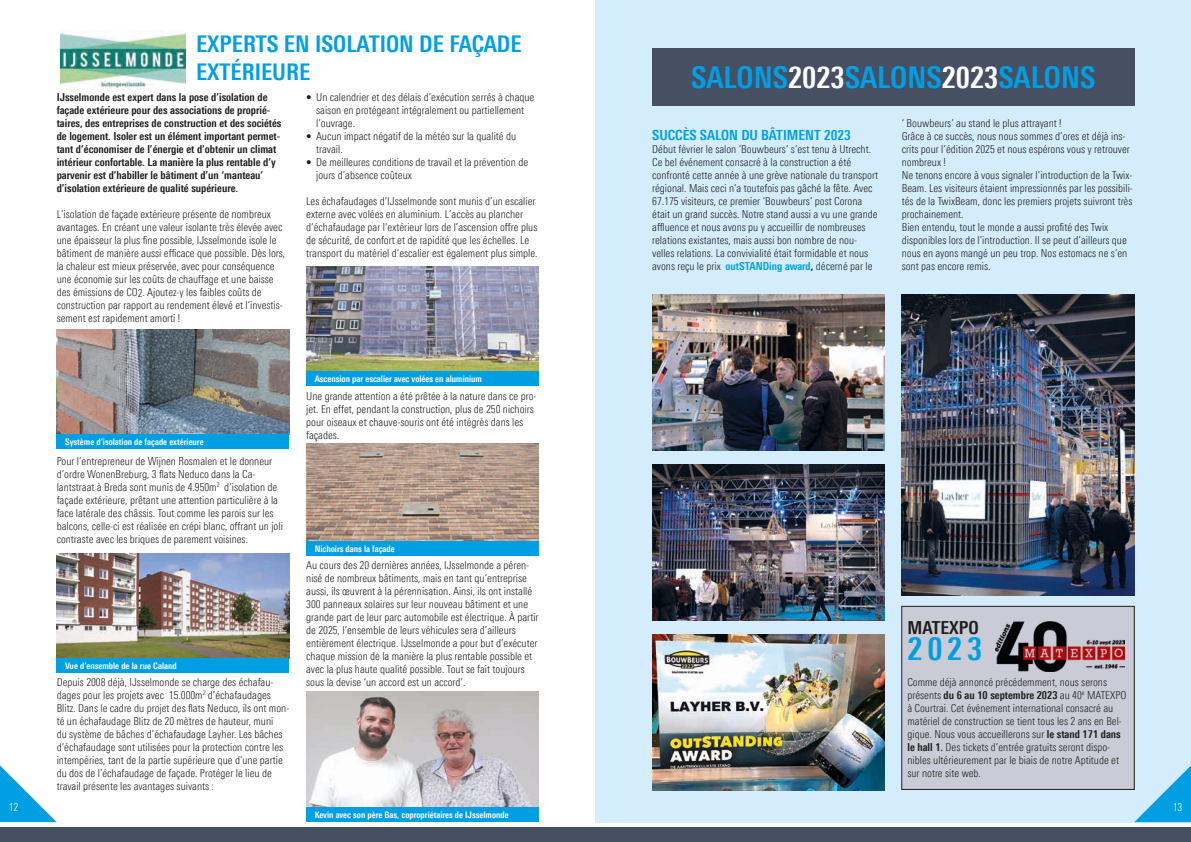
<style>
.page{position:relative;width:1191px;height:842px;background:#fff}
.page>*{position:absolute;margin:0;border:0;box-sizing:border-box;transform-origin:0 0}
.t1{font:700 32px "Linotype Univers 620 Cn";color:#009fe3}
.t2{font:700 30px "Linotype Univers 620 Cn";color:#009fe3}
.t3{font:700 23px/28px "Linotype Univers 620 Cn";color:#009fe3}
.t4{font:700 18px "Linotype Univers 620 Cn";color:#1d1d1b}
.t5{font:700 14px "Linotype Univers 620 Cn";color:#009fe3}
.t6{font:300 11px/13px "Linotype Univers 320 Cn";color:#1d1d1b}
.t7{font:700 11px/13px "Linotype Univers 620 Cn";color:#1d1d1b}
.t8{font:300 11px "Linotype Univers 320 Cn";color:#fff}
.t9{font:700 9px "Linotype Univers 620 Cn";color:#fff}
.s1{color:#fff}
.s2{font-family:"Linotype Univers 620 Cn";font-weight:700;color:#009fe3}
.s3{font-family:"Linotype Univers 620 Cn";font-weight:700}
.s4{font-family:"Linotype Univers 320 Cn";font-weight:300}
</style>
<div class="page">
<div style="left:595px;top:0;width:596px;height:822px;background:#d4edfc"></div>
<div style="left:652px;top:48px;width:482px;height:57px;background:#474f63"></div>
<img style="left:652px;top:294px;width:232px;height:156px">
<img style="left:652px;top:464px;width:232px;height:156px">
<img style="left:652px;top:634px;width:232px;height:156px">
<img style="left:901px;top:294px;width:233px;height:301px">
<div style="left:901px;top:606px;width:233px;height:183px;background:#cacbd6"></div>
<div style="left:901px;top:606px;width:233px;height:183px;border:1px solid #1d1d1b"></div>
<img style="left:995px;top:621px;width:129px;height:50px">
<div style="left:0;top:828px;width:1191px;height:14px;background:#474f63"></div>
<svg style="left:1134px;top:765px;width:57px;height:57px"></svg>
<svg style="left:0;top:765px;width:57px;height:57px"></svg>
<img style="left:57px;top:330px;width:232px;height:104px">
<img style="left:306px;top:266px;width:233px;height:105px">
<img style="left:306px;top:444px;width:233px;height:97px">
<img style="left:57px;top:553px;width:232px;height:105px">
<img style="left:306px;top:692px;width:233px;height:115px">
<img style="left:60px;top:33px;width:125px;height:56px">
<div style="left:57px;top:434px;width:232px;height:15px;background:#009fe3"></div>
<div style="left:306px;top:371px;width:233px;height:15px;background:#009fe3"></div>
<div style="left:306px;top:541px;width:233px;height:15px;background:#009fe3"></div>
<div style="left:306px;top:807px;width:233px;height:14px;background:#009fe3"></div>
<div style="left:57px;top:658px;width:232px;height:15px;background:#009fe3"></div>
<h3 class="t3" style="left:196px;top:30px;width:327px">EXPERTS EN ISOLATION DE FAÇADE<br>EXTÉRIEURE</h3>
<p class="t7" style="left:57px;top:91px;width:226px">IJsselmonde est expert dans la pose d’isolation de façade extérieure pour des associations de proprié&shy;taires, des entreprises de construction et des sociétés de logement. Isoler est un élément important permet&shy;tant d’économiser de l’énergie et d’obtenir un climat intérieur confortable. La manière la plus rentable d’y parvenir est d’habiller le bâtiment d’un ‘manteau’ d’isolation extérieure de qualité supérieure.</p>
<p class="t6" style="left:57px;top:208px;width:230px">L’isolation de façade extérieure présente de nombreux avantages. En créant une valeur isolante très élevée avec une épaisseur la plus fine possible, IJsselmonde isole le bâtiment de manière aussi efficace que possible. Dès lors, la chaleur est mieux préservée, avec pour conséquence une économie sur les coûts de chauffage et une baisse des émissions de CO2. Ajoutez-y les faibles coûts de construction par rapport au rendement élevé et l’investis&shy;sement est rapidement amorti !</p>
<p class="t6" style="left:316px;top:91px;width:220px;text-indent:-10px">• Un calendrier et des délais d’exécution serrés à chaque saison en protégeant intégralement ou partiellement l’ouvrage.</p>
<p class="t6" style="left:316px;top:130px;width:201px;text-indent:-10px">• Aucun impact négatif de la météo sur la qualité du travail.</p>
<p class="t6" style="left:316px;top:156px;width:213px;text-indent:-10px">• De meilleures conditions de travail et la prévention de jours d’absence coûteux</p>
<p class="t6" style="left:306px;top:195px;width:233px">Les échafaudages d’IJsselmonde sont munis d’un escalier externe avec volées en aluminium. L’accès au plancher d’échafaudage par l’extérieur lors de l’ascension offre plus de sécurité, de confort et de rapidité que les échelles. Le transport du matériel d’escalier est également plus simple.</p>
<p class="t9" style="left:65px;top:436px;width:140px">Système d’isolation de façade extérieure</p>
<p class="t6" style="left:57px;top:455px;width:228px">Pour l’entrepreneur de Wijnen Rosmalen et le donneur d’ordre WonenBreburg, 3 flats Neduco dans la Ca&shy;lantstraat à Breda sont munis de 4.950m<sup>2</sup> d’isolation de façade extérieure, prêtant une attention particulière à la face latérale des châssis. Tout comme les parois sur les balcons, celle-ci est réalisée en crépi blanc, offrant un joli contraste avec les briques de parement voisines.</p>
<p class="t9" style="left:65px;top:660px;width:113px">Vue d’ensemble de la rue Caland</p>
<p class="t6" style="left:57px;top:676px;width:234px">Depuis 2008 déjà, IJsselmonde se charge des échafau&shy;dages pour les projets avec 15.000m<sup>2</sup> d’échafaudages Blitz. Dans le cadre du projet des flats Neduco, ils ont mon&shy;té un échafaudage Blitz de 20 mètres de hauteur, muni<br>du système de bâches d’échafaudage Layher. Les bâches d’échafaudage sont utilisées pour la protection contre les intempéries, tant de la partie supérieure que d’une partie du dos de l’échafaudage de façade. Protéger le lieu de travail présente les avantages suivants :</p>
<p class="t9" style="left:315px;top:373px;width:169px">Ascension par escalier avec volées en aluminium</p>
<p class="t6" style="left:306px;top:390px;width:232px">Une grande attention a été prêtée à la nature dans ce pro&shy;jet. En effet, pendant la construction, plus de 250 nichoirs pour oiseaux et chauve-souris ont été intégrés dans les façades.</p>
<p class="t9" style="left:315px;top:543px;width:82px">Nichoirs dans la façade</p>
<p class="t6" style="left:306px;top:559px;width:234px">Au cours des 20 dernières années, IJsselmonde a péren&shy;nisé de nombreux bâtiments, mais en tant qu’entreprise aussi, ils œuvrent à la pérennisation. Ainsi, ils ont installé 300 panneaux solaires sur leur nouveau bâtiment et une grande part de leur parc automobile est électrique. À partir de 2025, l’ensemble de leurs véhicules sera d’ailleurs entièrement électrique. IJsselmonde a pour but d’exécuter chaque mission de la manière la plus rentable possible et avec la plus haute qualité possible. Tout se fait toujours sous la devise ‘un accord est un accord’.</p>
<h2 class="t2" style="left:691px;top:59px;width:405px">SALONS<span class="s1">2023</span>SALONS<span class="s1">2023</span>SALONS</h2>
<p class="t5" style="left:652px;top:127px;width:200px">SUCCÈS SALON DU BÂTIMENT 2023</p>
<p class="t6" style="left:652px;top:143px;width:227px">Début février le salon ‘Bouwbeurs’ s’est tenu à Utrecht.<br>Ce bel événement consacré à la construction a été confronté cette année à une grève nationale du transport régional. Mais ceci n’a toutefois pas gâché la fête. Avec 67.175 visiteurs, ce premier ‘Bouwbeurs’ post Corona était un grand succès. Notre stand aussi a vu une grande affluence et nous avons pu y accueillir de nombreuses relations existantes, mais aussi bon nombre de nou&shy;velles relations. La convivialité était formidable et nous avons reçu le prix <span class="s2">outSTANDing award</span><span class="s3">,</span> décerné par le</p>
<p class="t6" style="left:901px;top:117px;width:233px">‘ Bouwbeurs’ au stand le plus attrayant !<br>Grâce à ce succès, nous nous sommes d’ores et déjà ins&shy;crits pour l’édition 2025 et nous espérons vous y retrouver nombreux !<br>Ne tenons encore à vous signaler l’introduction de la Twix-Beam. Les visiteurs étaient impressionnés par les possibili&shy;tés de la TwixBeam, donc les premiers projets suivront très prochainement.<br>Bien entendu, tout le monde a aussi profité des Twix disponibles lors de l’introduction. Il se peut d’ailleurs que nous en ayons mangé un peu trop. Nos estomacs ne s’en sont pas encore remis.</p>
<h3 class="t4" style="left:907px;top:617px;width:73px">MATEXPO</h3>
<h1 class="t1" style="left:907px;top:630px;width:76px">2023</h1>
<p class="t6" style="left:907px;top:676px;width:201px">Comme déjà annoncé précédemment, nous serons</p>
<p class="t7" style="left:907px;top:689px;width:221px"><span class="s4">présents</span> du 6 au 10 septembre 2023 <span class="s4">au 40</span><sup>e</sup> <span class="s4">MATEXPO</span></p>
<p class="t6" style="left:907px;top:702px;width:216px">à Courtrai. Cet événement international consacré au matériel de construction se tient tous les 2 ans en Bel&shy;gique. Nous vous accueillerons sur <span class="s3">le stand 171 dans le hall 1.</span> Des tickets d’entrée gratuits seront dispo&shy;nibles ultérieurement par le biais de notre Aptitude et sur notre site web.</p>
<p class="t8" style="left:9px;top:801px;width:11px">12</p>
<p class="t8" style="left:1172px;top:801px;width:11px">13</p>
<p class="t9" style="left:315px;top:809px;width:195px">Kevin avec son père Bas, copropriétaires de IJsselmonde</p>
</div>
